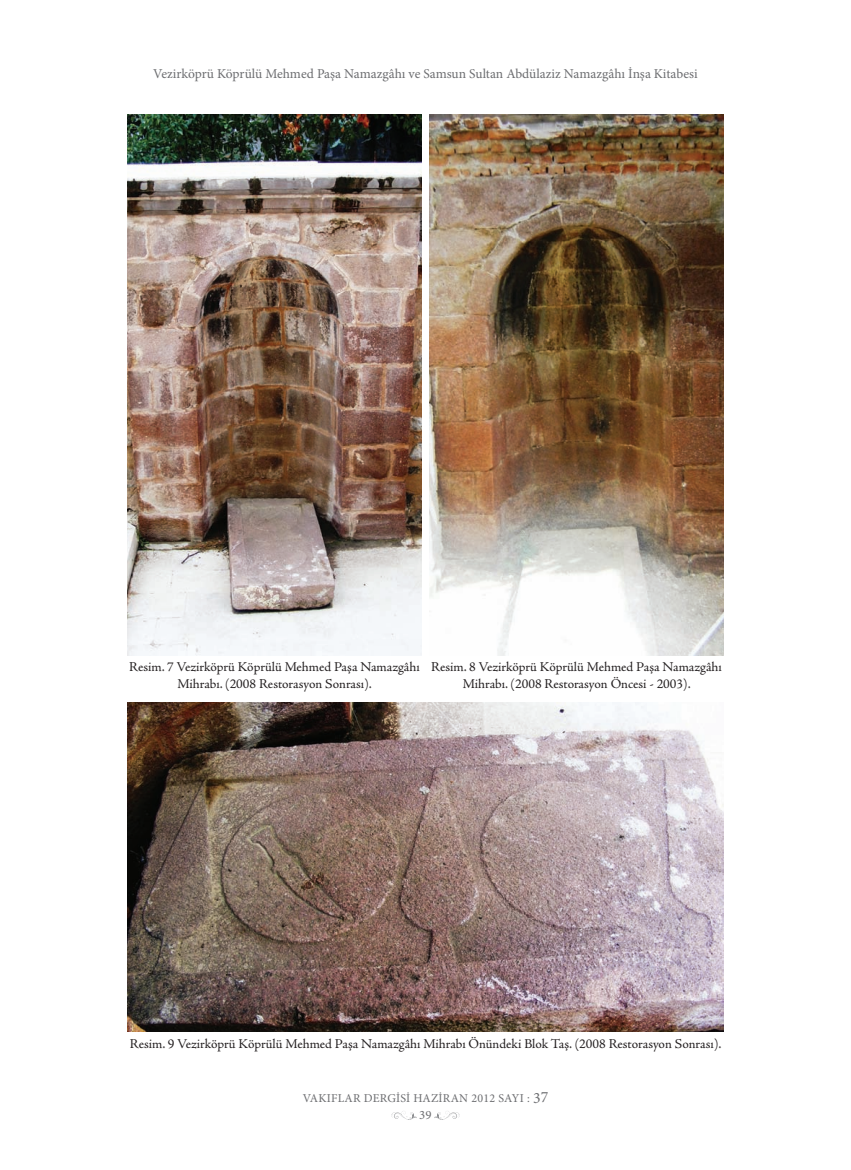
<style>
.page{position:relative;width:851px;height:1170px;background:#fff}
.page>*{position:absolute;margin:0;border:0;box-sizing:border-box;transform-origin:0 0}
.t1{font:13.5px/16.5px "Adobe Jenson Pro";letter-spacing:-.005em;color:#231f20;text-align:center}
.t2{font:13.5px "Minion Pro";color:#6c6d70}
.t3{font:12.75px "Minion Pro";color:#6c6d70}
.t4{font:12px "Minion Pro";letter-spacing:.02em;color:#6c6d70}
.s1{font-size:15.75px}
</style>
<div class="page">
<svg style="left:391px;top:1111px;width:26px;height:9px"></svg>
<svg style="left:434px;top:1111px;width:26px;height:9px"></svg>
<img style="left:128px;top:115px;width:293px;height:541px">
<img style="left:128px;top:702px;width:595px;height:329px">
<img style="left:429px;top:115px;width:294px;height:541px">
<p class="t2" style="left:153px;top:64px;width:546px">Vezirköprü Köprülü Mehmed Paşa Namazgâhı ve Samsun Sultan Abdülaziz Namazgâhı İnşa Kitabesi</p>
<p class="t1" style="left:129px;top:659px;width:292px">Resim. 7 Vezirköprü Köprülü Mehmed Paşa Namazgâhı<br>Mihrabı. (2008 Restorasyon Sonrası).</p>
<p class="t1" style="left:431px;top:659px;width:292px">Resim. 8 Vezirköprü Köprülü Mehmed Paşa Namazgâhı<br>Mihrabı. (2008 Restorasyon Öncesi - 2003).</p>
<p class="t1" style="left:130px;top:1035px;width:593px">Resim. 9 Vezirköprü Köprülü Mehmed Paşa Namazgâhı Mihrabı Önündeki Blok Taş. (2008 Restorasyon Sonrası).</p>
<p class="t4" style="left:303px;top:1089px;width:247px">VAKIFLAR DERGİSİ HAZİRAN 2012 SAYI : <span class="s1">37</span></p>
<p class="t3" style="left:419px;top:1106px;width:14px">39</p>
</div>
